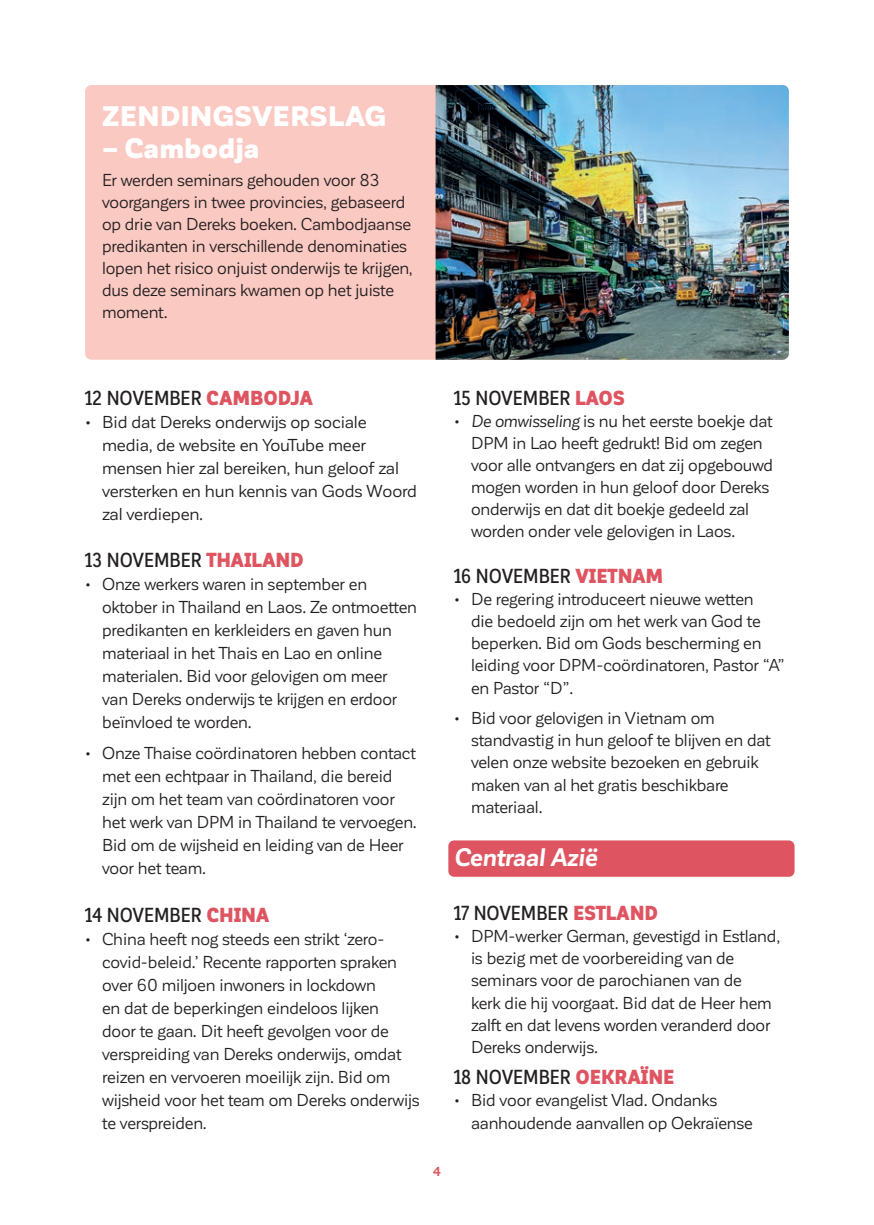
<style>
.page{position:relative;width:874px;height:1225px;background:#fff}
.page>*{position:absolute;margin:0;border:0;box-sizing:border-box;transform-origin:0 0}
.t1{font:900 27.8px "Corporative Sans";letter-spacing:.005em;color:#fff}
.t2{font:italic 700 25px "Corporative Sans";letter-spacing:-.01em;color:#fff}
.t3{font:500 20px "Corporative Sans Alt Cnd";color:#231f20}
.t4{font:17px/23px "Corporative Sans";letter-spacing:-.01em;color:#231f20}
.t5{font:700 12.8px "Corporative Sans";color:#de5561}
.s1{font-weight:900;color:#de5561}
.s2{font-style:italic}
</style>
<div class="page">
<div style="left:448px;top:840px;width:346px;height:36px;background:#de5561;border-radius:6px"></div>
<div style="left:85px;top:85px;width:703px;height:275px;background:#fac9c2;border-radius:6px"></div>
<img style="left:435px;top:85px;width:353px;height:275px">
<h1 class="t1" style="left:102px;top:100px;width:285px">ZENDINGSVERSLAG</h1>
<h1 class="t1" style="left:102px;top:133px;width:159px">– Cambodja</h1>
<p class="t4" style="left:102px;top:169px;width:312px;line-height:22px">Er werden seminars gehouden voor 83 voorgangers in twee provincies, gebaseerd op drie van Dereks boeken. Cambodjaanse predikanten in verschillende denominaties lopen het risico onjuist onderwijs te krijgen, dus deze seminars kwamen op het juiste moment.</p>
<p class="t3" style="left:85px;top:387px;width:229px">12 NOVEMBER <span class="s1">CAMBODJA</span></p>
<p class="t4" style="left:102px;top:410px;width:316px;text-indent:-17px">• Bid dat Dereks onderwijs op sociale media, de website en YouTube meer mensen hier zal bereiken, hun geloof zal versterken en hun kennis van Gods Woord zal verdiepen.</p>
<p class="t3" style="left:85px;top:549px;width:220px">13 NOVEMBER <span class="s1">THAILAND</span></p>
<p class="t4" style="left:102px;top:573px;width:316px;text-indent:-17px">• Onze werkers waren in september en oktober in Thailand en Laos. Ze ontmoetten predikanten en kerkleiders en gaven hun materiaal in het Thais en Lao en online materialen. Bid voor gelovigen om meer van Dereks onderwijs te krijgen en erdoor beïnvloed te worden.</p>
<p class="t4" style="left:102px;top:742px;width:316px;text-indent:-17px">• Onze Thaise coördinatoren hebben contact met een echtpaar in Thailand, die bereid zijn om het team van coördinatoren voor het werk van DPM in Thailand te vervoegen.<br>Bid om de wijsheid en leiding van de Heer voor het team.</p>
<p class="t3" style="left:85px;top:904px;width:186px">14 NOVEMBER <span class="s1">CHINA</span></p>
<p class="t4" style="left:102px;top:927px;width:319px;text-indent:-17px">• China heeft nog steeds een strikt ‘zero&shy;covid-beleid.’ Recente rapporten spraken over 60 miljoen inwoners in lockdown<br>en dat de beperkingen eindeloos lijken<br>door te gaan. Dit heeft gevolgen voor de verspreiding van Dereks onderwijs, omdat reizen en vervoeren moeilijk zijn. Bid om wijsheid voor het team om Dereks onderwijs te verspreiden.</p>
<p class="t3" style="left:454px;top:387px;width:172px">15 NOVEMBER <span class="s1">LAOS</span></p>
<p class="t4" style="left:471px;top:410px;width:303px;line-height:22px;text-indent:-17px">• <span class="s2">De omwisseling</span> is nu het eerste boekje dat DPM in Lao heeft gedrukt! Bid om zegen voor alle ontvangers en dat zij opgebouwd mogen worden in hun geloof door Dereks onderwijs en dat dit boekje gedeeld zal worden onder vele gelovigen in Laos.</p>
<p class="t3" style="left:454px;top:565px;width:211px">16 NOVEMBER <span class="s1">VIETNAM</span></p>
<p class="t4" style="left:471px;top:588px;width:315px;line-height:22.2px;text-indent:-17px">• De regering introduceert nieuwe wetten<br>die bedoeld zijn om het werk van God te beperken. Bid om Gods bescherming en leiding voor DPM-coördinatoren, Pastor “A” en Pastor “D”.</p>
<p class="t4" style="left:471px;top:707px;width:301px;line-height:22.2px;text-indent:-17px">• Bid voor gelovigen in Vietnam om standvastig in hun geloof te blijven en dat velen onze website bezoeken en gebruik maken van al het gratis beschikbare materiaal.</p>
<h2 class="t2" style="left:454px;top:844px;width:145px">Centraal Azië</h2>
<p class="t3" style="left:454px;top:902px;width:205px">17 NOVEMBER <span class="s1">ESTLAND</span></p>
<p class="t4" style="left:471px;top:925px;width:310px;line-height:22px;text-indent:-17px">• DPM-werker German, gevestigd in Estland, is bezig met de voorbereiding van de seminars voor de parochianen van de<br>kerk die hij voorgaat. Bid dat de Heer hem zalft en dat levens worden veranderd door Dereks onderwijs.</p>
<p class="t3" style="left:454px;top:1066px;width:222px">18 NOVEMBER <span class="s1">OEKRAÏNE</span></p>
<p class="t4" style="left:471px;top:1089px;width:283px;line-height:22px;text-indent:-17px">• Bid voor evangelist Vlad. Ondanks aanhoudende aanvallen op Oekraïense</p>
<p class="t5" style="left:433px;top:1164px;width:9px">4</p>
</div>
